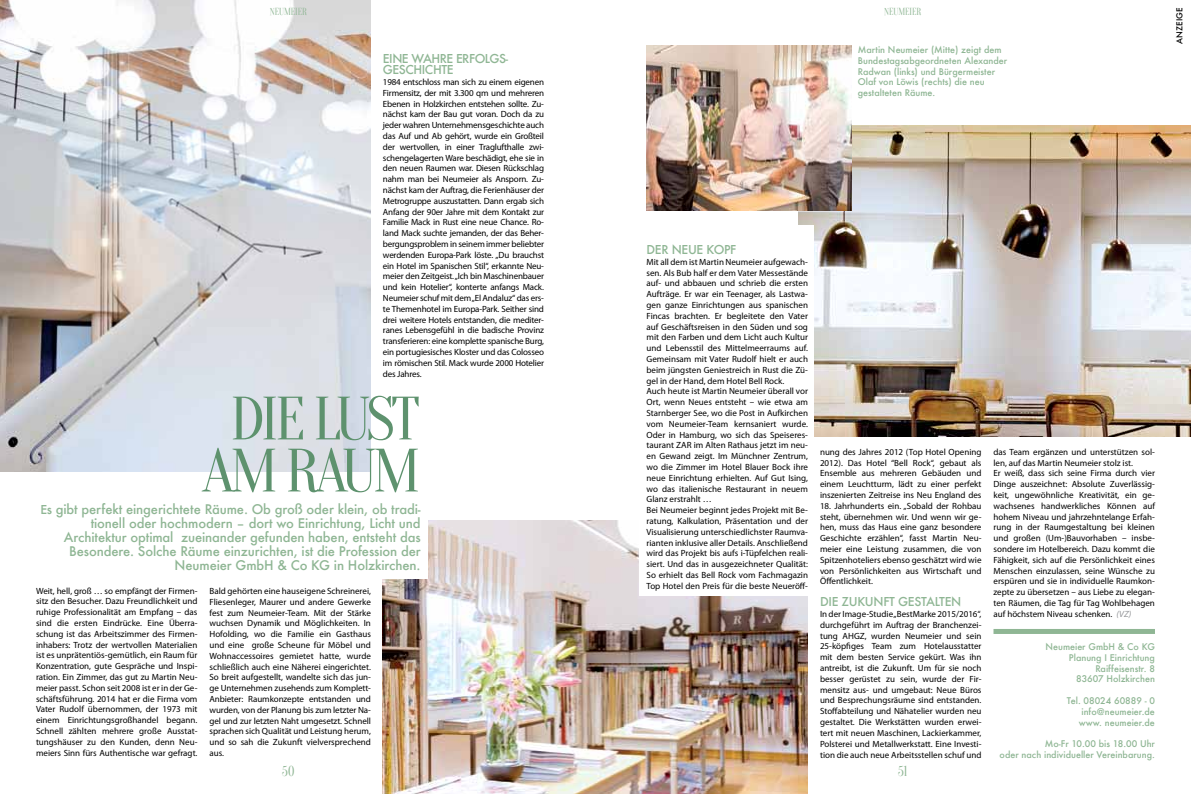
<style>
.page{position:relative;width:1191px;height:794px;background:#fff}
.page>*{position:absolute;margin:0;border:0;box-sizing:border-box;transform-origin:0 0}
.t1{font:61.1px "Oranienbaum";letter-spacing:-.06em;color:#5e926e}
.t2{font:14.1px "Oranienbaum";color:#8fb694;scale:.87 1}
.t3{font:500 13px/14px "Futura";letter-spacing:-.01em;color:#8fb694;text-align:right}
.t4{font:500 12px/11px "Futura";letter-spacing:-.03em;color:#8fb694}
.t5{font:10px "Oranienbaum";color:#8fb694;scale:.87 1}
.t6{font:9px/10.8px "Myriad Pro";color:#000;text-align:justify}
.t7{font:500 9px/10.8px "Futura";color:#8fb694;text-align:right}
.t8{font:500 8px "Futura";color:#000}
.s1{font-size:12px}
.s2{font-style:italic;color:#939598}
</style>
<div class="page">
<img style="left:0;top:0;width:371px;height:471px">
<img style="left:798px;top:126px;width:393px;height:311px">
<img style="left:383px;top:521px;width:424px;height:273px">
<div style="left:639px;top:225px;width:175px;height:370px;background:#fff"></div>
<img style="left:646px;top:45px;width:205px;height:165px">
<div style="left:351px;top:495px;width:77px;height:83px;background:#fff"></div>
<div style="left:993px;top:629px;width:162px;height:5px;background:#8fb694"></div>
<p class="t5" style="left:270px;top:6px;width:12px">NEUMEIE</p>
<p class="t5" style="left:302px;top:6px;width:7px">R</p>
<p class="t5" style="left:884px;top:6px;width:12px">NEUMEIE</p>
<p class="t5" style="left:916px;top:6px;width:7px">R</p>
<h3 class="t4" style="left:383px;top:53px;width:14px">Eine</h3>
<h3 class="t4" style="left:383px;top:53px;width:127px;text-indent:29px">wahre Erfolgs&shy;geschichte</h3>
<p class="t6" style="left:383px;top:76px;width:163px">1984 entschloss man sich zu einem eigenen Firmensitz, der mit 3.300 qm und mehreren Ebenen in Holzkirchen entstehen sollte. Zu&shy;nächst kam der Bau gut voran. Doch da zu jeder wahren Unternehmensgeschichte auch das Auf und Ab gehört, wurde ein Großteil der wertvollen, in einer Traglufthalle zwi&shy;schengelagerten Ware beschädigt, ehe sie in den neuen Raumen war. Diesen Rückschlag nahm man bei Neumeier als Ansporn. Zu&shy;nächst kam der Auftrag, die Ferienhäuser der Metrogruppe auszustatten. Dann ergab sich Anfang der 90er Jahre mit dem Kontakt zur Familie Mack in Rust eine neue Chance. Ro&shy;land Mack suchte jemanden, der das Beher&shy;bergungsproblem in seinem immer beliebter werdenden Europa-Park löste. „Du brauchst ein Hotel im Spanischen Stil“, erkannte Neu&shy;meier den Zeitgeist. „Ich bin Maschinenbauer und kein Hotelier“, konterte anfangs Mack.<br>Neumeier schuf mit dem „El Andaluz“ das ers&shy;te Themenhotel im Europa-Park. Seither sind drei weitere Hotels entstanden, die mediter&shy;ranes Lebensgefühl in die badische Provinz transferieren: eine komplette spanische Burg, ein portugiesisches Kloster und das Colosseo im römischen Stil. Mack wurde 2000 Hotelier des Jahres.</p>
<h1 class="t1" style="left:230px;top:385px;width:192px">DIE LUST</h1>
<h1 class="t1" style="left:202px;top:437px;width:220px">AM RAUM</h1>
<h3 class="t3" style="left:64px;top:516px;width:358px">tionell oder hochmodern – dort wo Einrichtung, Licht und Architektur optimal zueinander gefunden haben, entsteht das Besondere. Solche Räume einzurichten, ist die Profession der Neumeier GmbH &amp; Co KG in Holzkirchen.</h3>
<h3 class="t3" style="left:40px;top:502px;width:382px"><span class="s1">E</span>s gibt perfekt eingerichtete Räume. Ob groß oder klein, ob tradi-</h3>
<p class="t6" style="left:36px;top:585px;width:163px">Weit, hell, groß … so empfängt der Firmen&shy;sitz den Besucher. Dazu Freundlichkeit und ruhige Professionalität am Empfang – das sind die ersten Eindrücke. Eine Überra&shy;schung ist das Arbeitszimmer des Firmen&shy;inhabers: Trotz der wertvollen Materialien ist es unprätentiös-gemütlich, ein Raum für Konzentration, gute Gespräche und Inspi&shy;ration. Ein Zimmer, das gut zu Martin Neu&shy;meier passt. Schon seit 2008 ist er in der Ge&shy;schäftsführung. 2014 hat er die Firma vom Vater Rudolf übernommen, der 1973 mit einem Einrichtungsgroßhandel begann.<br>Schnell zählten mehrere große Ausstat&shy;tungshäuser zu den Kunden, denn Neu&shy;meiers Sinn fürs Authentische war gefragt.</p>
<p class="t6" style="left:209px;top:585px;width:163px">Bald gehörten eine hauseigene Schreinerei, Fliesenleger, Maurer und andere Gewerke fest zum Neumeier-Team. Mit der Stärke wuchsen Dynamik und Möglichkeiten. In Hofolding, wo die Familie ein Gasthaus und eine große Scheune für Möbel und Wohnaccessoires gemietet hatte, wurde schließlich auch eine Näherei eingerichtet.<br>So breit aufgestellt, wandelte sich das jun&shy;ge Unternehmen zusehends zum Komplett-Anbieter: Raumkonzepte entstanden und wurden, von der Planung bis zum letzter Na&shy;gel und zur letzten Naht umgesetzt. Schnell sprachen sich Qualität und Leistung herum, und so sah die Zukunft vielversprechend aus.</p>
<p class="t7" style="left:857px;top:44px;width:151px;text-align:left">Martin Neumeier (Mitte) zeigt dem<br>Bundestagsabgeordneten Alexander<br>Radwan (links) und Bürgermeister<br>Olaf von Löwis (rechts) die neu gestalteten Räume.</p>
<h3 class="t4" style="left:646px;top:244px;width:91px">Der neue Kopf</h3>
<p class="t6" style="left:646px;top:256px;width:163px;text-align:left">Mit all dem ist Martin Neumeier aufgewach&shy;sen. Als Bub half er dem Vater Messestände auf- und abbauen und schrieb die ersten Aufträge. Er war ein Teenager, als Lastwa&shy;gen ganze Einrichtungen aus spanischen Fincas brachten. Er begleitete den Vater auf Geschäftsreisen in den Süden und sog mit den Farben und dem Licht auch Kultur und Lebensstil des Mittelmeerraums auf.<br>Gemeinsam mit Vater Rudolf hielt er auch beim jüngsten Geniestreich in Rust die Zü&shy;gel in der Hand, dem Hotel Bell Rock.<br>Auch heute ist Martin Neumeier überall vor Ort, wenn Neues entsteht – wie etwa am Starnberger See, wo die Post in Aufkirchen vom Neumeier-Team kernsaniert wurde.<br>Oder in Hamburg, wo sich das Speiseres&shy;taurant ZAR im Alten Rathaus jetzt im neu&shy;en Gewand zeigt. Im Münchner Zentrum, wo die Zimmer im Hotel Blauer Bock ihre neue Einrichtung erhielten. Auf Gut Ising, wo das italienische Restaurant in neuem Glanz erstrahlt …<br>Bei Neumeier beginnt jedes Projekt mit Be&shy;ratung, Kalkulation, Präsentation und der Visualisierung unterschiedlichster Raumva&shy;rianten inklusive aller Details. Anschließend wird das Projekt bis aufs i-Tüpfelchen reali&shy;siert. Und das in ausgezeichneter Qualität:<br>So erhielt das Bell Rock vom Fachmagazin Top Hotel den Preis für die beste Neueröff-</p>
<p class="t6" style="left:820px;top:446px;width:163px">nung des Jahres 2012 (Top Hotel Opening 2012). Das Hotel “Bell Rock“, gebaut als Ensemble aus mehreren Gebäuden und einem Leuchtturm, lädt zu einer perfekt inszenierten Zeitreise ins Neu England des</p>
<p class="t6" style="left:820px;top:500px;width:163px">18. Jahrhunderts ein. „Sobald der Rohbau steht, übernehmen wir. Und wenn wir ge&shy;hen, muss das Haus eine ganz besondere Geschichte erzählen“, fasst Martin Neu&shy;meier eine Leistung zusammen, die von Spitzenhoteliers ebenso geschätzt wird wie von Persönlichkeiten aus Wirtschaft und Öffentlichkeit.</p>
<h3 class="t4" style="left:820px;top:596px;width:133px">Die Zukun ft gestalten</h3>
<p class="t6" style="left:820px;top:608px;width:163px">In der Image-Studie „BestMarke 2015/2016“, durchgeführt im Auftrag der Branchenzei&shy;tung AHGZ, wurden Neumeier und sein 25-köpfiges Team zum Hotelausstatter mit dem besten Service gekürt. Was ihn antreibt, ist die Zukunft. Um für sie noch besser gerüstet zu sein, wurde der Fir&shy;mensitz aus- und umgebaut: Neue Büros und Besprechungsräume sind entstanden.<br>Stoffabteilung und Nähatelier wurden neu gestaltet. Die Werkstätten wurden erwei&shy;tert mit neuen Maschinen, Lackierkammer, Polsterei und Metallwerkstatt. Eine Investi&shy;tion die auch neue Arbeitsstellen schuf und</p>
<p class="t6" style="left:993px;top:446px;width:163px;text-align:left">das Team ergänzen und unterstützen sol&shy;len, auf das Martin Neumeier stolz ist.<br>Er weiß, dass sich seine Firma durch vier Dinge auszeichnet: Absolute Zuverlässig&shy;keit, ungewöhnliche Kreativität, ein ge&shy;wachsenes handwerkliches Können auf hohem Niveau und jahrzehntelange Erfah&shy;rung in der Raumgestaltung bei kleinen und großen (Um-)Bauvorhaben – insbe&shy;sondere im Hotelbereich. Dazu kommt die Fähigkeit, sich auf die Persönlichkeit eines Menschen einzulassen, seine Wünsche zu erspüren und sie in individuelle Raumkon&shy;zepte zu übersetzen – aus Liebe zu elegan&shy;ten Räumen, die Tag für Tag Wohlbehagen auf höchstem Niveau schenken. <span class="s2">(VZ)</span></p>
<p class="t7" style="left:1045px;top:641px;width:111px">Neumeier GmbH &amp; Co KG<br>Planung I Einrichtung<br>Raiffeisenstr. 8<br>83607 Holzkirchen</p>
<p class="t7" style="left:1078px;top:695px;width:78px;text-align:justify;text-indent:-12px">Tel. 08024 60889 - 0 info@neumeier.de www. neumeier.de</p>
<p class="t7" style="left:999px;top:738px;width:157px">Mo-Fr 10.00 bis 18.00 U hr<br>oder nach individueller Vereinbarung.</p>
<h2 class="t2" style="left:282px;top:763px;width:15px">50</h2>
<h2 class="t2" style="left:898px;top:763px;width:12px">51</h2>
<p class="t8" style="left:1174px;top:44px;width:37px;rotate:-90deg">ANZEIGE</p>
</div>
